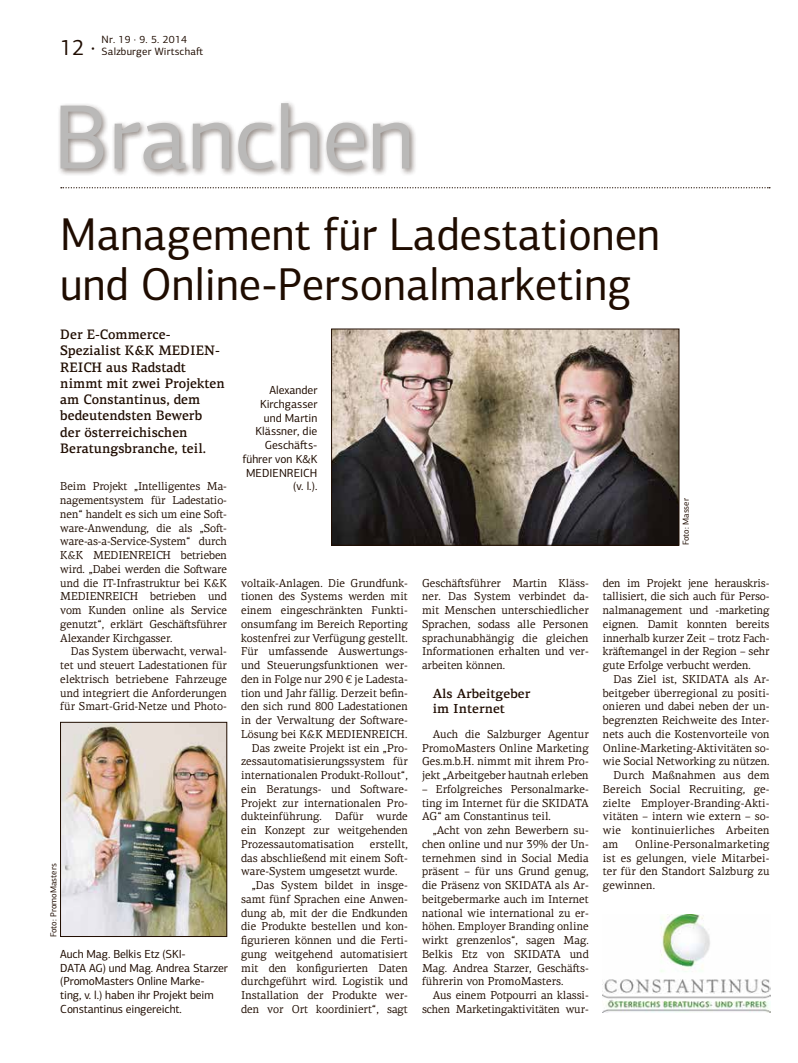
<style>
.page{position:relative;width:798px;height:1063px;background:#fff}
.page>*{position:absolute;margin:0;border:0;box-sizing:border-box;transform-origin:0 0}
.t1{font:91.88px "PF Centro Sans Pro";color:#bab9b8}
.t2{font:46.25px/50px "PF Centro Sans Pro";color:#1f0c00;scale:.96 1}
.t3{font:22.5px "PF Centro Sans Pro";color:#1f0c00;scale:.96 1}
.t4{font:500 13.75px/16.2px "PF Centro Serif Pro";color:#1f0c00;scale:.96 1}
.t5{font:500 13.12px/15px "PF Centro Serif Pro";color:#1f0c00}
.t6{font:11.75px/13.8px "PF Centro Sans Pro";letter-spacing:-.01em;color:#1f0c00}
.t7{font:11.5px/13.8px "PF Centro Serif Pro";color:#1f0c00;text-align:justify;scale:.96 1}
.t8{font:10.62px/11.9px "PF Centro Sans Pro";letter-spacing:.02em;color:#1f0c00}
.t9{font:8.75px "PF Centro Sans Pro";color:#1f0c00}
</style>
<div class="page">
<svg style="left:61px;top:187px;width:708px;height:1px"></svg>
<div style="left:57px;top:100px;width:360px;height:78px;background:#1f0c00;opacity:.5"></div>
<img style="left:602px;top:915px;width:167px;height:97px">
<img style="left:62px;top:724px;width:163px;height:211px">
<div style="left:60px;top:722px;width:167px;height:215px;border:1px solid #1f0c00"></div>
<img style="left:333px;top:331px;width:344px;height:212px">
<div style="left:331px;top:329px;width:348px;height:216px;border:1px solid #1f0c00"></div>
<h3 class="t3" style="left:60px;top:33px;width:38px">12 ·</h3>
<p class="t8" style="left:102px;top:33px;width:103px">Nr. 19 · 9. 5. 2014<br>Salzburger Wirtschaft</p>
<h1 class="t1" style="left:53px;top:82px;width:363px">Branchen</h1>
<h2 class="t2" style="left:60px;top:209px;width:626px">Management für Ladestationen und Online-Personalmarketing</h2>
<p class="t4" style="left:60px;top:327px;width:173px">Der E-Commerce--<br>Spezialist K&amp;K MEDIEN-<br>REICH aus Radstadt nimmt mit zwei Projekten am Constantinus, dem bedeutendsten Bewerb der österreichischen<br>Beratungsbranche, teil.</p>
<p class="t7" style="left:60px;top:480px;width:175px">Beim Projekt „Intelligentes Ma&shy;nagementsystem für Ladestatio&shy;nen“ handelt es sich um eine Soft&shy;ware-Anwendung, die als „Soft&shy;ware-as-a-Service-System“ durch K&amp;K MEDIENREICH betrieben wird. „Dabei werden die Software und die IT-Infrastruktur bei K&amp;K MEDIENREICH betrieben und vom Kunden online als Service genutzt“, erklärt Geschäftsführer Alexander Kirchgasser.</p>
<p class="t7" style="left:60px;top:645px;width:175px;text-indent:11px">Das System überwacht, verwal&shy;tet und steuert Ladestationen für elektrisch betriebene Fahrzeuge und integriert die Anforderungen für Smart-Grid-Netze und Photo-</p>
<p class="t6" style="left:242px;top:383px;width:77px;text-align:right">Alexander<br>Kirchgasser und Martin<br>Klässner, die<br>Geschäfts&shy;führer von K&amp;K<br>MEDIENREICH (v. l.).</p>
<p class="t9" style="left:680px;top:545px;width:49px;rotate:-90deg">Foto: Masser</p>
<p class="t7" style="left:241px;top:576px;width:175px">voltaik-Anlagen. Die Grundfunk-</p>
<p class="t7" style="left:241px;top:590px;width:175px">tionen des Systems werden mit</p>
<p class="t7" style="left:241px;top:603px;width:175px">einem eingeschränkten Funkti-</p>
<p class="t7" style="left:241px;top:617px;width:175px">onsumfang im Bereich Reporting</p>
<p class="t7" style="left:241px;top:631px;width:175px">kostenfrei zur Verfügung gestellt.</p>
<p class="t7" style="left:241px;top:645px;width:175px">Für umfassende Auswertungs-</p>
<p class="t7" style="left:241px;top:658px;width:175px">und Steuerungsfunktionen wer-</p>
<p class="t7" style="left:241px;top:672px;width:175px">den in Folge nur 290 € je Ladesta-</p>
<p class="t7" style="left:241px;top:686px;width:175px">tion und Jahr fällig. Derzeit befin-</p>
<p class="t7" style="left:241px;top:700px;width:175px">den sich rund 800 Ladestationen</p>
<p class="t7" style="left:241px;top:713px;width:175px">in der Verwaltung der Software-</p>
<p class="t7" style="left:241px;top:727px;width:175px">Lösung bei K&amp;K MEDIENREICH.</p>
<p class="t7" style="left:252px;top:741px;width:164px">Das zweite Projekt ist ein „Pro-</p>
<p class="t7" style="left:241px;top:755px;width:175px">zessautomatisierungssystem für</p>
<p class="t7" style="left:241px;top:768px;width:175px">internationalen Produkt-Rollout“,</p>
<p class="t7" style="left:241px;top:782px;width:175px">ein Beratungs- und Software-</p>
<p class="t7" style="left:241px;top:796px;width:175px">Projekt zur internationalen Pro-</p>
<p class="t7" style="left:241px;top:810px;width:175px">dukteinführung. Dafür wurde</p>
<p class="t7" style="left:241px;top:823px;width:175px">ein Konzept zur weitgehenden</p>
<p class="t7" style="left:241px;top:837px;width:119px">Prozessautomatisation</p>
<p class="t7" style="left:370px;top:837px;width:41px">erstellt,</p>
<p class="t7" style="left:241px;top:851px;width:175px">das abschließend mit einem Soft-</p>
<p class="t7" style="left:241px;top:865px;width:164px">ware-System umgesetzt wurde.</p>
<p class="t7" style="left:252px;top:878px;width:164px">„Das System bildet in insge-</p>
<p class="t7" style="left:241px;top:892px;width:175px">samt fünf Sprachen eine Anwen-</p>
<p class="t7" style="left:241px;top:906px;width:175px">dung ab, mit der die Endkunden</p>
<p class="t7" style="left:241px;top:920px;width:175px">die Produkte bestellen und kon-</p>
<p class="t7" style="left:241px;top:933px;width:175px">figurieren können und die Ferti-</p>
<p class="t7" style="left:241px;top:947px;width:175px">gung weitgehend automatisiert</p>
<p class="t7" style="left:241px;top:961px;width:175px">mit den konfigurierten Daten</p>
<p class="t7" style="left:241px;top:975px;width:175px">durchgeführt wird. Logistik und</p>
<p class="t7" style="left:241px;top:988px;width:175px">Installation der Produkte wer-</p>
<p class="t7" style="left:241px;top:1002px;width:175px">den vor Ort koordiniert“, sagt</p>
<p class="t7" style="left:422px;top:576px;width:175px">Geschäftsführer Martin Kläss&shy;ner. Das System verbindet da&shy;mit Menschen unterschiedlicher Sprachen, sodass alle Personen sprachunabhängig die gleichen Informationen erhalten und ver&shy;arbeiten können.</p>
<p class="t5" style="left:432px;top:686px;width:99px">Als Arbeitgeber im Internet</p>
<p class="t7" style="left:422px;top:727px;width:175px;text-indent:11px">Auch die Salzburger Agentur PromoMasters Online Marketing Ges.m.b.H. nimmt mit ihrem Pro&shy;jekt „Arbeitgeber hautnah erleben</p>
<p class="t7" style="left:422px;top:782px;width:175px">– Erfolgreiches Personalmarke&shy;ting im Internet für die SKIDATA AG“ am Constantinus teil.</p>
<p class="t7" style="left:422px;top:823px;width:175px;text-indent:11px">„Acht von zehn Bewerbern su&shy;chen online und nur 39% der Un&shy;ternehmen sind in Social Media präsent – für uns Grund genug, die Präsenz von SKIDATA als Ar&shy;beitgebermarke auch im Internet national wie international zu er&shy;höhen. Employer Branding online wirkt grenzenlos“, sagen Mag.<br>Belkis Etz von SKIDATA und Mag. Andrea Starzer, Geschäfts&shy;führerin von PromoMasters.</p>
<p class="t7" style="left:422px;top:988px;width:175px;text-align:right">Aus einem Potpourri an klassi&shy;schen Marketingaktivitäten wur-</p>
<p class="t7" style="left:602px;top:576px;width:175px">den im Projekt jene herauskris&shy;tallisiert, die sich auch für Perso&shy;nalmanagement und -marketing eignen. Damit konnten bereits innerhalb kurzer Zeit – trotz Fach&shy;kräftemangel in der Region – sehr gute Erfolge verbucht werden.</p>
<p class="t7" style="left:613px;top:672px;width:164px">Das Ziel ist, SKIDATA als Ar-</p>
<p class="t7" style="left:602px;top:686px;width:175px">beitgeber überregional zu positi-</p>
<p class="t7" style="left:602px;top:700px;width:175px">onieren und dabei neben der un-</p>
<p class="t7" style="left:602px;top:713px;width:175px">begrenzten Reichweite des Inter-</p>
<p class="t7" style="left:602px;top:727px;width:175px">nets auch die Kostenvorteile von</p>
<p class="t7" style="left:602px;top:741px;width:175px">Online-Marketing-Aktivitäten so-</p>
<p class="t7" style="left:602px;top:755px;width:175px">wie Social Networking zu nützen.</p>
<p class="t7" style="left:613px;top:768px;width:164px">Durch Maßnahmen aus dem</p>
<p class="t7" style="left:602px;top:782px;width:175px">Bereich Social Recruiting, ge-</p>
<p class="t7" style="left:602px;top:796px;width:175px">zielte Employer-Branding-Akti-</p>
<p class="t7" style="left:602px;top:810px;width:175px">vitäten – intern wie extern – so-</p>
<p class="t7" style="left:602px;top:823px;width:175px">wie kontinuierliches Arbeiten</p>
<p class="t7" style="left:602px;top:837px;width:18px">am</p>
<p class="t7" style="left:602px;top:837px;width:175px;text-indent:32px">Online-Personalmarketing ist es gelungen, viele Mitarbei&shy;ter für den Standort Salzburg zu gewinnen.</p>
<p class="t9" style="left:48px;top:937px;width:75px;rotate:-90deg">Foto: PromoMasters</p>
<p class="t6" style="left:60px;top:947px;width:169px">Auch Mag. Belkis Etz (SKI-<br>DATA AG) und Mag. Andrea Starzer (PromoMasters Online Marke&shy;ting, v. l.) haben ihr Projekt beim<br>Constantinus eingereicht.</p>
</div>
